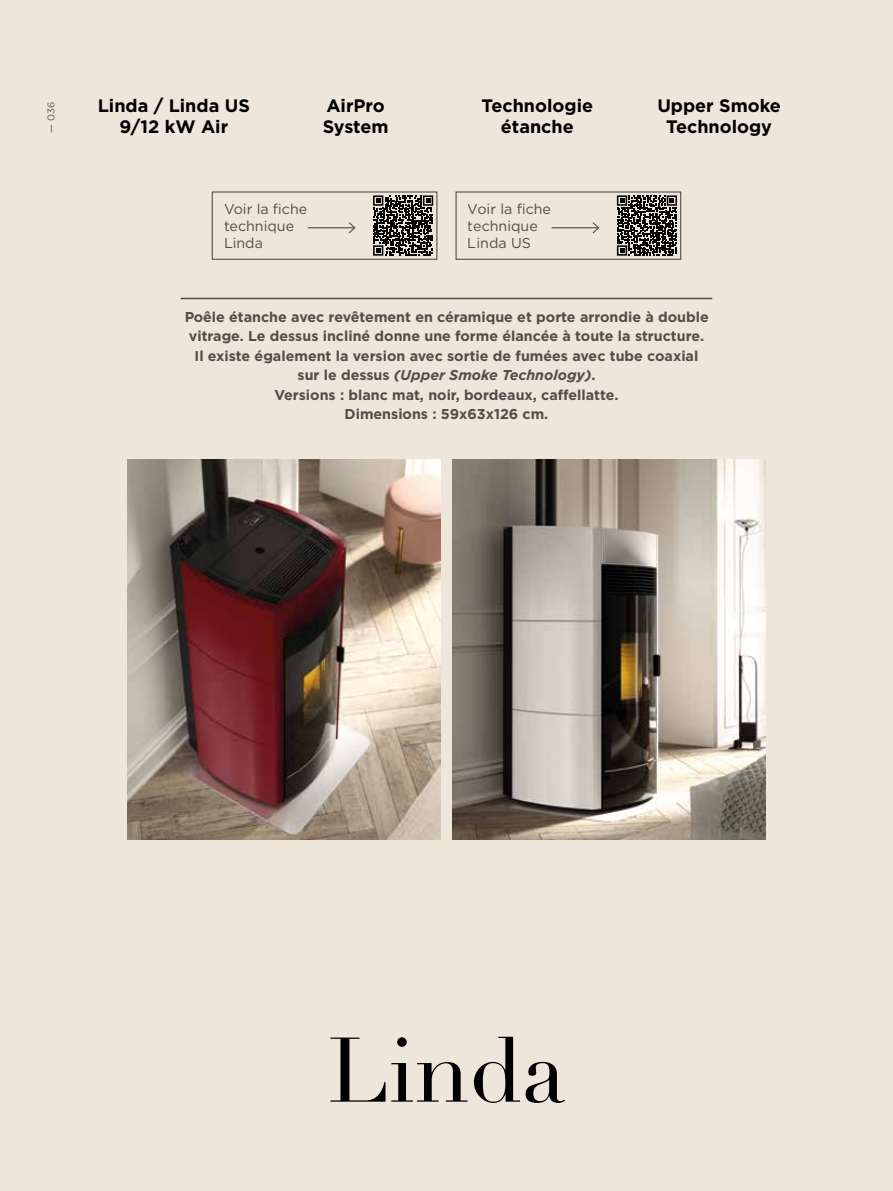
<style>
.page{position:relative;width:893px;height:1191px;background:#eee5db}
.page>*{position:absolute;margin:0;border:0;box-sizing:border-box;transform-origin:0 0}
.t1{font:90px "Didot LT Std";letter-spacing:-.005em;color:#000}
.t2{font:700 18px/21px "Gotham";color:#000;text-align:center}
.t3{font:700 14.25px/19.5px "Gotham";color:#575756;text-align:center}
.t4{font:14.25px/17.1px "Gotham";color:#575756}
.t5{font:9.75px "Gotham";color:#575756}
.s1{font-style:italic}
</style>
<div class="page">
<img style="left:128px;top:459px;width:313px;height:380px">
<img style="left:452px;top:459px;width:313px;height:380px">
<hr style="left:181px;top:298px;width:531px;height:1px;background:#575756">
<div style="left:455px;top:191px;width:226px;height:69px;border:1px solid #575756"></div>
<svg style="left:617px;top:195px;width:60px;height:61px"></svg>
<div style="left:212px;top:191px;width:225px;height:69px;border:1px solid #575756"></div>
<svg style="left:373px;top:195px;width:60px;height:61px"></svg>
<hr style="left:308px;top:227px;width:47px;height:1px;background:#575756">
<svg style="left:348px;top:222px;width:8px;height:12px"></svg>
<hr style="left:552px;top:227px;width:46px;height:1px;background:#575756">
<svg style="left:591px;top:222px;width:9px;height:12px"></svg>
<p class="t5" style="left:45px;top:133px;width:32px;rotate:-90deg">— 036</p>
<p class="t2" style="left:98px;top:95px;width:154px">Linda / Linda US<br>9/12 kW Air</p>
<p class="t2" style="left:323px;top:95px;width:67px;text-align:left">AirPro<br>System</p>
<p class="t2" style="left:482px;top:95px;width:113px">Technologie étanche</p>
<p class="t4" style="left:224px;top:200px;width:85px">Voir la fiche technique<br>Linda</p>
<p class="t4" style="left:468px;top:200px;width:85px">Voir la fiche technique<br>Linda US</p>
<p class="t2" style="left:657px;top:95px;width:125px">Upper Smoke<br>Technology</p>
<p class="t3" style="left:184px;top:307px;width:526px">Poêle étanche avec revêtement en céramique et porte arrondie à double vitrage. Le dessus incliné donne une forme élancée à toute la structure.<br>Il existe également la version avec sortie de fumées avec tube coaxial sur le dessus <span class="s1">(Upper Smoke Technology)</span>.<br>Versions : blanc mat, noir, bordeaux, caffellatte.<br>Dimensions : 59x63x126 cm.</p>
<h1 class="t1" style="left:328px;top:1017px;width:239px">Linda</h1>
</div>
